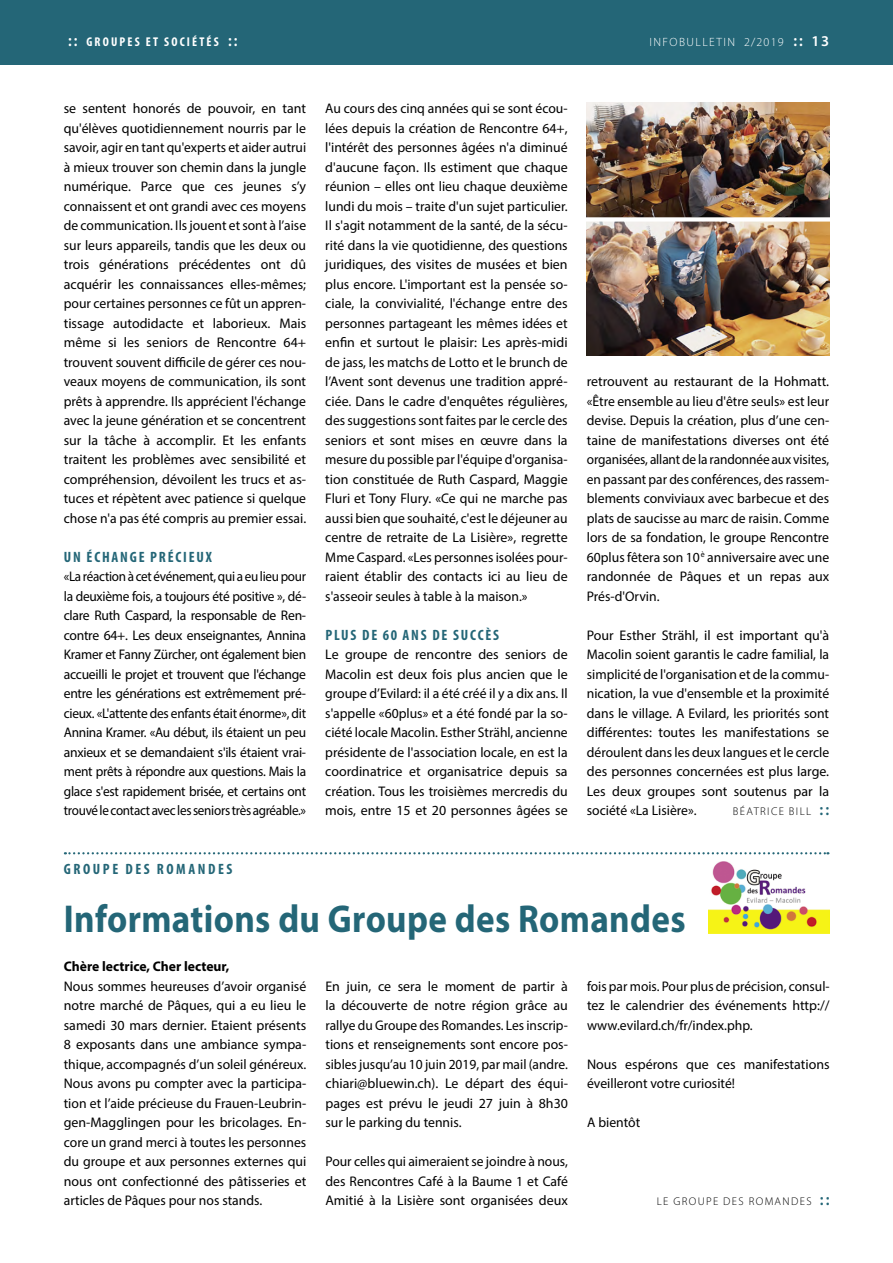
<style>
.page{position:relative;width:893px;height:1263px;background:#fff}
.page>*{position:absolute;margin:0;border:0;box-sizing:border-box;transform-origin:0 0}
.t1{font:700 39px "Myriad Pro";letter-spacing:.01em;color:#246677;scale:.9 1}
.t2{font:700 condensed 15px "Myriad Pro";letter-spacing:.12em;color:#246677}
.t3{font:700 condensed 15px "Myriad Pro";letter-spacing:.17em;color:#246677}
.t4{font:13.95px/19.5px "Myriad Pro";color:#000;text-align:justify}
.t5{font:13.95px/19.5px "Myriad Pro";color:#000;text-align:justify;scale:.94 1}
.t6{font:700 13.95px "Myriad Pro";color:#000}
.t7{font:700 condensed 12.75px "Myriad Pro";letter-spacing:.17em;color:#fff}
.t8{font:300 12px "Myriad Pro";letter-spacing:.12em;color:#fff}
.t9{font:300 11.25px "Myriad Pro";letter-spacing:.12em;color:#000}
.s1{font-weight:600;font-stretch:normal;font-size:16.5px}
.s2{font-weight:600;font-size:16.5px}
.s3{font-weight:600;font-size:15px}
.s4{font-weight:600;font-size:16.5px;color:#246677}
</style>
<div class="page">
<div style="left:0;top:0;width:893px;height:64px;background:#246677"></div>
<svg style="left:65px;top:852px;width:763px;height:2px"></svg>
<img style="left:708px;top:861px;width:121px;height:73px">
<img style="left:587px;top:102px;width:243px;height:115px">
<img style="left:587px;top:222px;width:243px;height:134px">
<p class="t7" style="left:68px;top:34px;width:171px"><span class="s1">::</span> GROUPES ET SOCIÉTÉS <span class="s1">::</span></p>
<p class="t8" style="left:649px;top:35px;width:181px">INFOBULLETIN 2/2019 <span class="s2">::</span> <span class="s3">13</span></p>
<p class="t4" style="left:64px;top:98px;width:244px">se sentent honorés de pouvoir, en tant qu'élèves quotidiennement nourris par le savoir, agir en tant qu'experts et aider autrui à mieux trouver son chemin dans la jungle numérique. Parce que ces jeunes s’y connaissent et ont grandi avec ces moyens de communication. Ils jouent et sont à l’aise sur leurs appareils, tandis que les deux ou trois générations précédentes ont dû acquérir les connaissances elles-mêmes; pour certaines personnes ce fût un appren&shy;tissage autodidacte et laborieux. Mais même si les seniors de Rencontre 64+ trouvent souvent difficile de gérer ces nou&shy;veaux moyens de communication, ils sont prêts à apprendre. Ils apprécient l'échange avec la jeune génération et se concentrent sur la tâche à accomplir. Et les enfants traitent les problèmes avec sensibilité et compréhension, dévoilent les trucs et as&shy;tuces et répètent avec patience si quelque chose n'a pas été compris au premier essai.</p>
<p class="t2" style="left:64px;top:547px;width:149px">UN ÉCHANGE PRÉCIEUX</p>
<p class="t5" style="left:64px;top:566px;width:259px">«La réaction à cet événement, qui a eu lieu pour la deuxième fois, a toujours été positive », dé&shy;clare Ruth Caspard, la responsable de Ren&shy;contre 64+. Les deux enseignantes, Annina Kramer et Fanny Zürcher, ont également bien accueilli le projet et trouvent que l'échange entre les générations est extrêmement pré&shy;cieux. «L'attente des enfants était énorme», dit Annina Kramer. «Au début, ils étaient un peu anxieux et se demandaient s'ils étaient vrai&shy;ment prêts à répondre aux questions. Mais la glace s'est rapidement brisée, et certains ont trouvé le contact avec les seniors très agréable.»</p>
<p class="t4" style="left:325px;top:98px;width:244px">Au cours des cinq années qui se sont écou&shy;lées depuis la création de Rencontre 64+, l'intérêt des personnes âgées n'a diminué d'aucune façon. Ils estiment que chaque réunion – elles ont lieu chaque deuxième lundi du mois – traite d'un sujet particulier.<br>Il s'agit notamment de la santé, de la sécu&shy;rité dans la vie quotidienne, des questions juridiques, des visites de musées et bien plus encore. L'important est la pensée so&shy;ciale, la convivialité, l'échange entre des personnes partageant les mêmes idées et enfin et surtout le plaisir: Les après-midi de jass, les matchs de Lotto et le brunch de l’Avent sont devenus une tradition appré&shy;ciée. Dans le cadre d'enquêtes régulières, des suggestions sont faites par le cercle des seniors et sont mises en œuvre dans la mesure du possible par l'équipe d'organisa&shy;tion constituée de Ruth Caspard, Maggie Fluri et Tony Flury. «Ce qui ne marche pas aussi bien que souhaité, c'est le déjeuner au centre de retraite de La Lisière», regrette Mme Caspard. «Les personnes isolées pour&shy;raient établir des contacts ici au lieu de s'asseoir seules à table à la maison.»</p>
<p class="t2" style="left:325px;top:625px;width:175px">PLUS DE 60 ANS DE SUCCÈS</p>
<p class="t4" style="left:325px;top:644px;width:244px">Le groupe de rencontre des seniors de Macolin est deux fois plus ancien que le groupe d’Evilard: il a été créé il y a dix ans. Il s'appelle «60plus» et a été fondé par la so&shy;ciété locale Macolin. Esther Strähl, ancienne présidente de l'association locale, en est la coordinatrice et organisatrice depuis sa création. Tous les troisièmes mercredis du mois, entre 15 et 20 personnes âgées se</p>
<p class="t4" style="left:587px;top:371px;width:244px">retrouvent au restaurant de la Hohmatt. «Être ensemble au lieu d'être seuls» est leur devise. Depuis la création, plus d’une cen&shy;taine de manifestations diverses ont été organisées, allant de la randonnée aux visites, en passant par des conférences, des rassem&shy;blements conviviaux avec barbecue et des plats de saucisse au marc de raisin. Comme lors de sa fondation, le groupe Rencontre 60plus fêtera son 10<sup>è</sup> anniversaire avec une randonnée de Pâques et un repas aux Prés-d'Orvin.</p>
<p class="t4" style="left:587px;top:625px;width:244px">Pour Esther Strähl, il est important qu'à Macolin soient garantis le cadre familial, la simplicité de l'organisation et de la commu&shy;nication, la vue d'ensemble et la proximité dans le village. A Evilard, les priorités sont différentes: toutes les manifestations se déroulent dans les deux langues et le cercle des personnes concernées est plus large.<br>Les deux groupes sont soutenus par la société «La Lisière».</p>
<p class="t9" style="left:733px;top:805px;width:98px">BÉATRICE BILL <span class="s4">::</span></p>
<p class="t3" style="left:64px;top:859px;width:170px">GROUPE DES ROMANDES</p>
<h1 class="t1" style="left:64px;top:893px;width:692px">Informations du Groupe des Romandes</h1>
<p class="t6" style="left:64px;top:957px;width:167px">Chère lectrice, Cher lecteur,</p>
<p class="t4" style="left:64px;top:976px;width:244px">Nous sommes heureuses d’avoir organisé notre marché de Pâques, qui a eu lieu le samedi 30 mars dernier. Etaient présents 8 exposants dans une ambiance sympa&shy;thique, accompagnés d’un soleil généreux.<br>Nous avons pu compter avec la participa&shy;tion et l’aide précieuse du Frauen-Leubrin&shy;gen-Magglingen pour les bricolages. En&shy;core un grand merci à toutes les personnes du groupe et aux personnes externes qui nous ont confectionné des pâtisseries et articles de Pâques pour nos stands.</p>
<p class="t4" style="left:325px;top:976px;width:244px">En juin, ce sera le moment de partir à la découverte de notre région grâce au rallye du Groupe des Romandes. Les inscrip&shy;tions et renseignements sont encore pos&shy;sibles jusqu’au 10 juin 2019, par mail (andre. chiari@bluewin.ch). Le départ des équi&shy;pages est prévu le jeudi 27 juin à 8h30 sur le parking du tennis.</p>
<p class="t4" style="left:325px;top:1151px;width:244px">Pour celles qui aimeraient se joindre à nous, des Rencontres Café à la Baume 1 et Café Amitié à la Lisière sont organisées deux</p>
<p class="t4" style="left:587px;top:976px;width:244px">fois par mois. Pour plus de précision, consul&shy;tez le calendrier des événements http:// www.evilard.ch/fr/index.php.</p>
<p class="t4" style="left:587px;top:1054px;width:244px">Nous espérons que ces manifestations éveilleront votre curiosité!</p>
<p class="t4" style="left:587px;top:1112px;width:55px">A bientôt</p>
<p class="t9" style="left:657px;top:1195px;width:174px">LE GROUPE DES ROMANDES <span class="s4">::</span></p>
</div>
